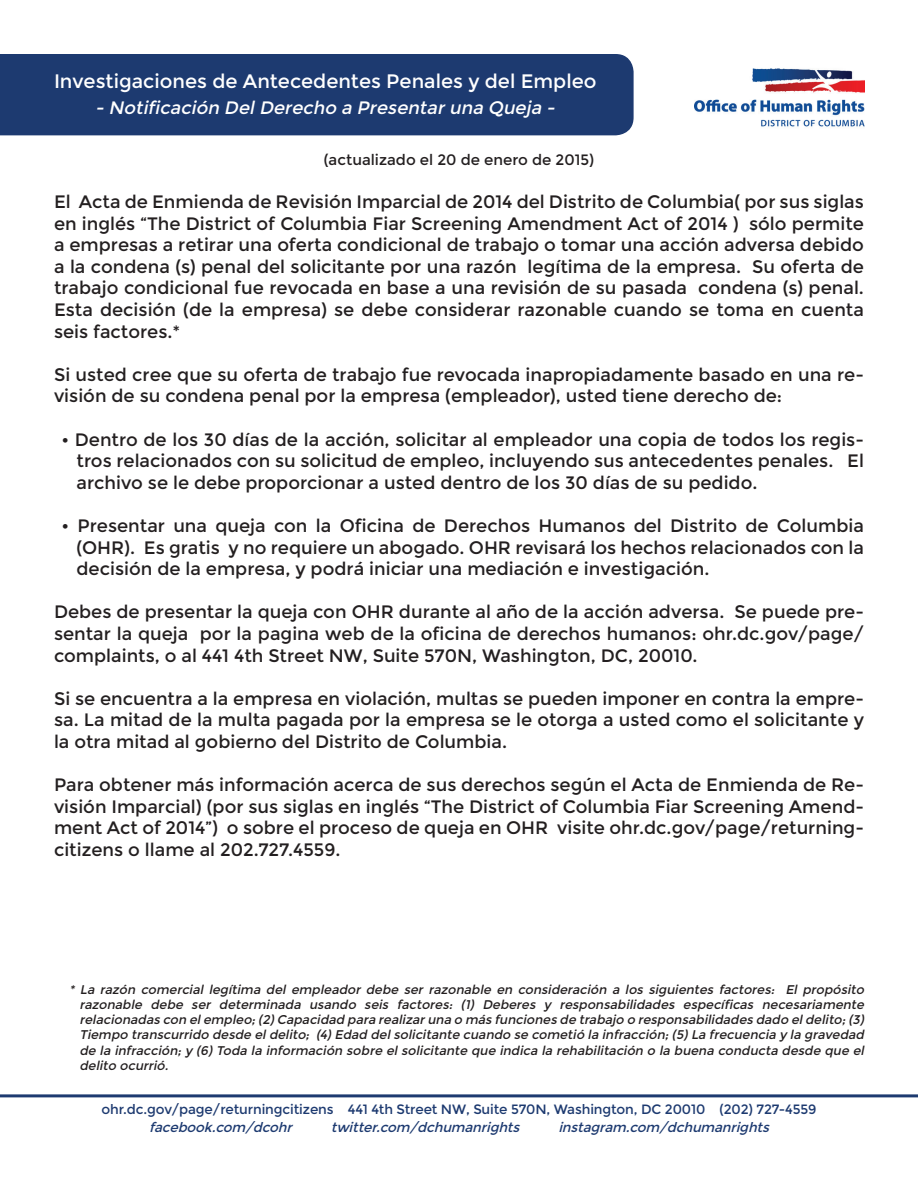
<style>
.page{position:relative;width:918px;height:1188px;background:#fff}
.page>*{position:absolute;margin:0;border:0;box-sizing:border-box;transform-origin:0 0}
.t1{font:19.5px "Montserrat";color:#fff}
.t2{font:18px/21.6px "Montserrat";color:#231f20;text-align:justify}
.t3{font:italic 18px "Montserrat";color:#fff}
.t4{font:15px "Montserrat";color:#231f20}
.t5{font:13.5px "Montserrat";letter-spacing:-.01em;color:#1d3a70}
.t6{font:italic 13.5px "Montserrat";color:#1d3a70}
.t7{font:italic 12.6px/15.1px "Montserrat";color:#231f20;text-align:justify}
</style>
<div class="page">
<div style="left:0;top:54px;width:634px;height:81px;background:#1d3a70"></div>
<img style="left:695px;top:68px;width:169px;height:59px">
<hr style="left:0;top:1094px;width:918px;height:3px;background:#1d3a70">
<p class="t1" style="left:54px;top:70px;width:544px">Investigaciones de Antecedentes Penales y del Empleo</p>
<p class="t3" style="left:95px;top:97px;width:465px">- Notificación DelDerecho a Presentaruna Queja -</p>
<p class="t4" style="left:324px;top:151px;width:272px">(actualizado el 20 de enero de 2015)</p>
<p class="t2" style="left:54px;top:191px;width:812px">El Acta de Enmienda de Revisión Imparcial de 2014 del Distrito de Columbia( por sus siglas en inglés “The District of Columbia Fiar Screening Amendment Act of 2014 ) sólo permite a empresas a retirar una oferta condicional de trabajo o tomar una acción adversa debido a la condena (s) penal del solicitante por una razón legítima de la empresa. Su oferta de trabajo condicional fue revocada en base a una revisión de su pasada condena (s) penal.<br>Esta decisión (de la empresa) se debe considerar razonable cuando se toma en cuenta seis factores.*</p>
<p class="t2" style="left:54px;top:364px;width:811px">Si usted cree que su oferta de trabajo fue revocada inapropiadamente basado en una re&shy;visión de su condena penal por la empresa (empleador), usted tiene derecho de:</p>
<p class="t2" style="left:76px;top:429px;width:789px;text-indent:-15px">• Dentro de los 30 días de la acción, solicitar al empleador una copia de todos los regis&shy;tros relacionados con su solicitud de empleo, incluyendo sus antecedentes penales. El archivo se le debe proporcionar a usted dentro de los 30 días de su pedido.</p>
<p class="t2" style="left:76px;top:515px;width:789px;text-indent:-15px">• Presentar una queja con la Oficina de Derechos Humanos del Distrito de Columbia (OHR). Es gratis y no requiere un abogado. OHR revisará los hechos relacionados con la decisión de la empresa, y podrá iniciar una mediación e investigación.</p>
<p class="t2" style="left:54px;top:601px;width:812px">Debes de presentar la queja con OHR durante al año de la acción adversa. Se puede pre&shy;sentar la queja por la pagina web de la oficina de derechos humanos: ohr.dc.gov/page/ complaints, o al 441 4th Street NW, Suite 570N, Washington, DC, 20010.</p>
<p class="t2" style="left:54px;top:688px;width:812px">Si se encuentra a la empresa en violación, multas se pueden imponer en contra la empre&shy;sa. La mitad de la multa pagada por la empresa se le otorga a usted como el solicitante y la otra mitad al gobierno del Distrito de Columbia.</p>
<p class="t2" style="left:54px;top:774px;width:812px">Para obtener más información acerca de sus derechos según el Acta de Enmienda de Re&shy;visión Imparcial) (por sus siglas en inglés “The District of Columbia Fiar Screening Amend&shy;ment Act of 2014”) o sobre el proceso de queja en OHR visite ohr.dc.gov/page/returning&shy;citizens o llame al 202.727.4559.</p>
<p class="t7" style="left:79px;top:982px;width:789px;text-indent:-10px">* La razón comercial legítima del empleador debe ser razonable en consideración a los siguientes factores: El propósito razonable debe ser determinada usando seis factores: (1) Deberes y responsabilidades específicas necesariamente relacionadas con elempleo;(2)Capacidad para realizaruna o más funciones de trabajo o responsabilidades dado eldelito;(3)<br>Tiempo transcurrido desde eldelito; (4)Edad delsolicitante cuando se cometió la infracción;(5)La frecuencia y la gravedad de la infracción; y (6) Toda la información sobre el solicitante que indica la rehabilitación o la buena conducta desde que el delito ocurrió.</p>
<p class="t5" style="left:101px;top:1102px;width:717px">ohr.dc.gov/page/returningcitizens 441 4th Street NW, Suite 570N, Washington, DC 20010 (202) 727-4559</p>
<p class="t6" style="left:149px;top:1120px;width:148px">facebook.com/dcohr</p>
<p class="t6" style="left:331px;top:1120px;width:194px">twitter.com/dchumanrights</p>
<p class="t6" style="left:558px;top:1120px;width:216px">instagram.com/dchumanrights</p>
</div>
